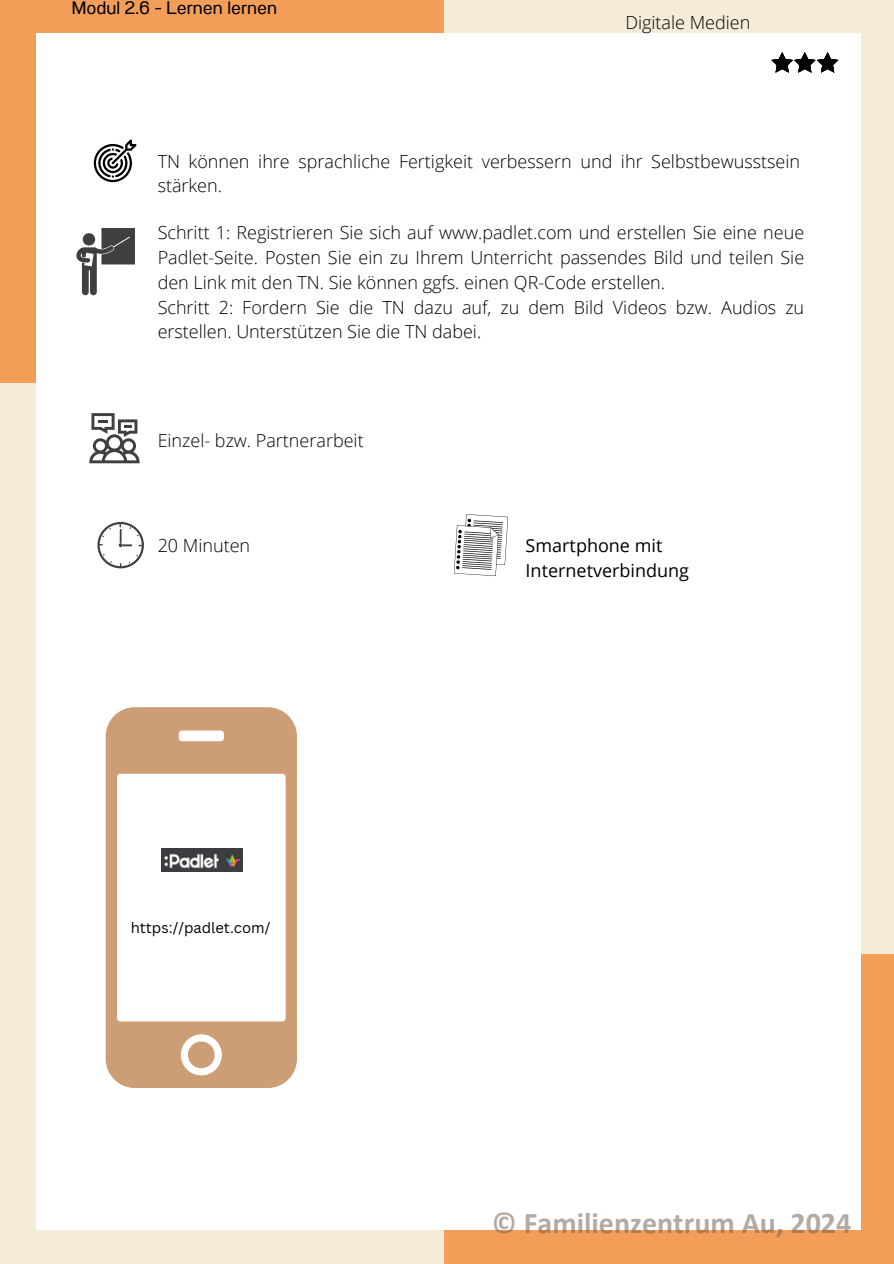
<style>
.page{position:relative;width:894px;height:1264px;background:#fff}
.page>*{position:absolute;margin:0;border:0;box-sizing:border-box;transform-origin:0 0}
.t1{font:700 30px "Calibri";color:rgb(114 95 78/.53)}
.t2{font:300 18px/24.8px "Open Sans";color:#000}
.t3{font:18px/24.8px "Open Sans";color:#000}
.t4{font:18px "Anantason";color:#000}
.t5{font:14.7px "Canva Sans";color:#000}
</style>
<div class="page">
<div style="left:0;top:383px;width:36px;height:880px;background:#f4ecd9"></div>
<div style="left:860px;top:953px;width:33px;height:310px;background:#f29e59"></div>
<div style="left:0;top:0;width:36px;height:383px;background:#f29e59"></div>
<div style="left:860px;top:0;width:33px;height:953px;background:#f4ecd9"></div>
<div style="left:443px;top:0;width:450px;height:33px;background:#f4ecd9"></div>
<div style="left:443px;top:1230px;width:450px;height:33px;background:#f29e59"></div>
<div style="left:0;top:0;width:443px;height:33px;background:#f29e59"></div>
<div style="left:0;top:1230px;width:443px;height:33px;background:#f4ecd9"></div>
<svg style="left:94px;top:139px;width:42px;height:43px"></svg>
<svg style="left:76px;top:228px;width:59px;height:67px"></svg>
<svg style="left:89px;top:413px;width:50px;height:50px"></svg>
<svg style="left:97px;top:522px;width:47px;height:46px"></svg>
<svg style="left:454px;top:514px;width:54px;height:62px"></svg>
<svg style="left:771px;top:52px;width:67px;height:20px"></svg>
<svg style="left:106px;top:707px;width:191px;height:380px"></svg>
<img style="left:161px;top:848px;width:81px;height:23px">
<h1 class="t4" style="left:72px;top:-2px;width:206px">Modul 2.6 - Lernen lernen</h1>
<p class="t2" style="left:625px;top:10px;width:126px">Digitale Medien</p>
<p class="t2" style="left:158px;top:148px;width:643px">TN können ihre sprachliche Fertigkeit verbessern und ihr Selbstbewusstsein stärken.</p>
<p class="t2" style="left:158px;top:220px;width:648px">Schritt 1: Registrieren Sie sich auf www.padlet.com und erstellen Sie eine neue Padlet-Seite. Posten Sie ein zu Ihrem Unterricht passendes Bild und teilen Sie den Link mit den TN. Sie können ggfs. einen QR-Code erstellen.<br>Schritt 2: Fordern Sie die TN dazu auf, zu dem Bild Videos bzw. Audios zu erstellen. Unterstützen Sie die TN dabei.</p>
<p class="t2" style="left:158px;top:428px;width:207px">Einzel- bzw. Partnerarbeit</p>
<h1 class="t2" style="left:158px;top:532px;width:94px">20 Minuten</h1>
<h1 class="t3" style="left:525px;top:532px;width:165px">Smartphone mit<br>Internetverbindung</h1>
<p class="t5" style="left:131px;top:916px;width:141px">https://padlet.com/</p>
<h1 class="t1" style="left:492px;top:1210px;width:361px">© Familienzentrum Au, 2024</h1>
</div>
